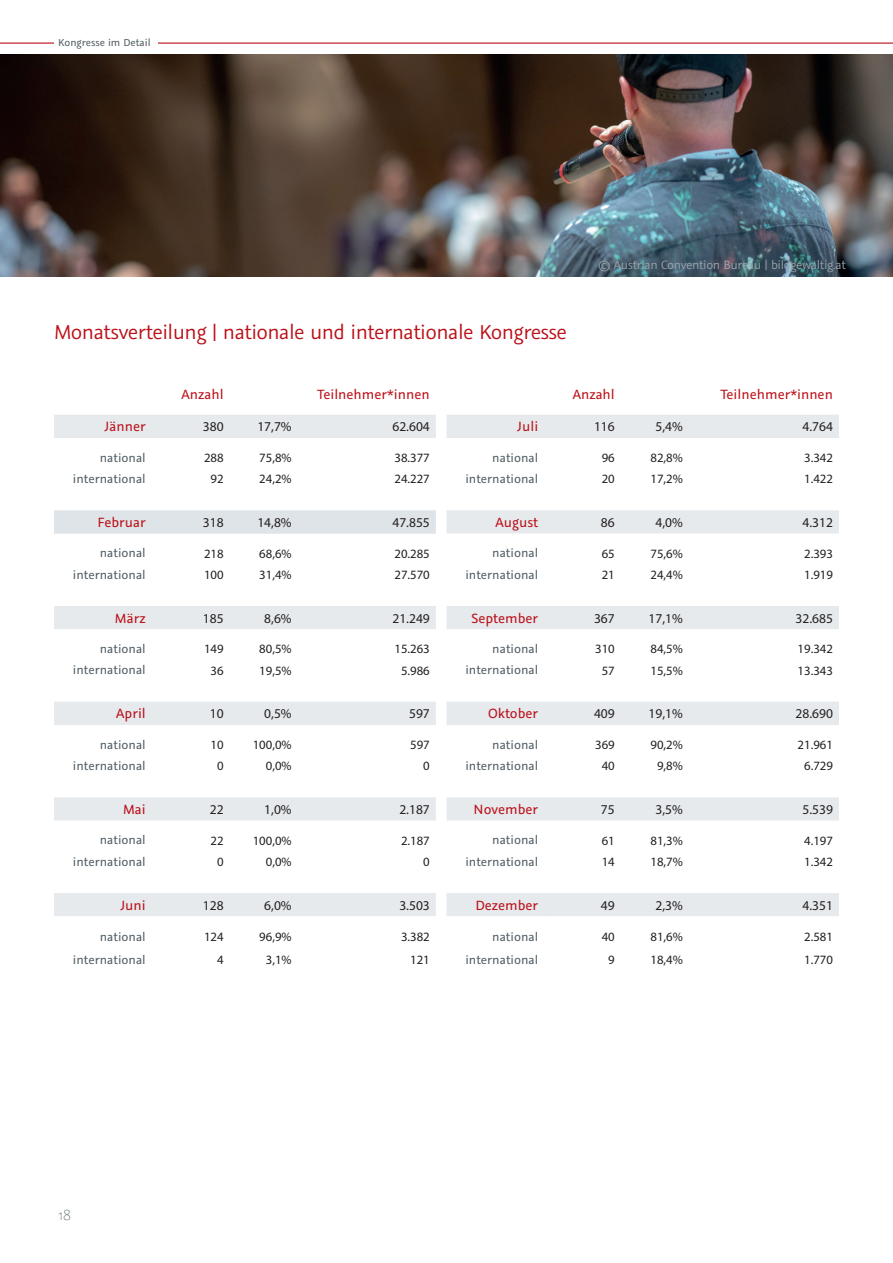
<style>
.page{position:relative;width:893px;height:1263px;background:#fff}
.page>*{position:absolute;margin:0;border:0;box-sizing:border-box;transform-origin:0 0}
.t1{font:22.5px "Graublau Sans";letter-spacing:-.025em;color:#bb1018}
.t2{font:200 16.5px "Graublau Sans";color:#525e65}
.t3{font:15px "Graublau Sans";color:#bb1018}
.t4{font:13.5px "Graublau Sans";color:#525e65}
.t5{font:13.5px "Myriad Pro";color:#231f20}
.t6{font:13.5px "Graublau Sans";letter-spacing:-.025em;color:#99a4ab}
.t7{font:12.75px "Myriad Pro";color:#231f20}
.t8{font:11.25px "Graublau Sans";color:#525e65}
</style>
<div class="page">
<img style="left:0;top:54px;width:893px;height:222px">
<hr style="left:0;top:43px;width:893px;height:1px;background:#bb1018">
<div style="left:54px;top:34px;width:103px;height:17px;background:#fff"></div>
<div style="left:54px;top:415px;width:382px;height:23px;background:#e6eaed"></div>
<svg style="left:54px;top:606px;width:382px;height:310px"></svg>
<svg style="left:54px;top:510px;width:382px;height:24px"></svg>
<div style="left:446px;top:415px;width:393px;height:23px;background:#e6eaed"></div>
<svg style="left:446px;top:510px;width:393px;height:406px"></svg>
<svg style="left:544px;top:510px;width:295px;height:32px"></svg>
<p class="t8" style="left:58px;top:36px;width:94px">Kongresse im Detail</p>
<h1 class="t1" style="left:54px;top:319px;width:515px">Monatsverteilung | nationale und internationale Kongresse</h1>
<p class="t6" style="left:598px;top:256px;width:249px">© Austrian Convention Bureau | bildgewaltig.at</p>
<p class="t3" style="left:182px;top:385px;width:44px">Anzahl</p>
<p class="t3" style="left:317px;top:385px;width:114px">Teilnehmer*innen</p>
<p class="t3" style="left:105px;top:417px;width:43px">Jänner</p>
<p class="t5" style="left:203px;top:418px;width:22px">380</p>
<p class="t5" style="left:257px;top:418px;width:36px">17,7%</p>
<p class="t5" style="left:392px;top:418px;width:39px">62.604</p>
<p class="t4" style="left:100px;top:449px;width:48px">national</p>
<p class="t7" style="left:204px;top:450px;width:21px">288</p>
<p class="t7" style="left:259px;top:450px;width:34px">75,8%</p>
<p class="t7" style="left:394px;top:450px;width:37px">38.377</p>
<p class="t4" style="left:73px;top:470px;width:74px">international</p>
<p class="t7" style="left:211px;top:471px;width:15px">92</p>
<p class="t7" style="left:259px;top:471px;width:34px">24,2%</p>
<p class="t7" style="left:394px;top:471px;width:37px">24.227</p>
<p class="t3" style="left:97px;top:513px;width:50px">Februar</p>
<p class="t5" style="left:203px;top:514px;width:22px">318</p>
<p class="t5" style="left:257px;top:514px;width:36px">14,8%</p>
<p class="t5" style="left:392px;top:514px;width:39px">47.855</p>
<p class="t4" style="left:100px;top:545px;width:48px">national</p>
<p class="t7" style="left:204px;top:545px;width:21px">218</p>
<p class="t7" style="left:259px;top:545px;width:34px">68,6%</p>
<p class="t7" style="left:394px;top:545px;width:37px">20.285</p>
<p class="t4" style="left:73px;top:566px;width:74px">international</p>
<p class="t7" style="left:204px;top:567px;width:21px">100</p>
<p class="t7" style="left:259px;top:567px;width:34px">31,4%</p>
<p class="t7" style="left:394px;top:567px;width:37px">27.570</p>
<p class="t3" style="left:115px;top:609px;width:32px">März</p>
<p class="t5" style="left:203px;top:610px;width:22px">185</p>
<p class="t5" style="left:264px;top:610px;width:29px">8,6%</p>
<p class="t5" style="left:392px;top:610px;width:39px">21.249</p>
<p class="t4" style="left:100px;top:641px;width:48px">national</p>
<p class="t7" style="left:204px;top:641px;width:21px">149</p>
<p class="t7" style="left:259px;top:641px;width:34px">80,5%</p>
<p class="t7" style="left:394px;top:641px;width:37px">15.263</p>
<p class="t4" style="left:73px;top:662px;width:74px">international</p>
<p class="t7" style="left:211px;top:662px;width:15px">36</p>
<p class="t7" style="left:259px;top:662px;width:34px">19,5%</p>
<p class="t7" style="left:401px;top:662px;width:30px">5.986</p>
<p class="t3" style="left:116px;top:704px;width:31px">April</p>
<p class="t5" style="left:210px;top:705px;width:15px">10</p>
<p class="t5" style="left:264px;top:705px;width:29px">0,5%</p>
<p class="t5" style="left:409px;top:705px;width:22px">597</p>
<p class="t4" style="left:100px;top:736px;width:48px">national</p>
<p class="t7" style="left:211px;top:737px;width:15px">10</p>
<p class="t7" style="left:253px;top:737px;width:40px">100,0%</p>
<p class="t7" style="left:410px;top:737px;width:21px">597</p>
<p class="t4" style="left:73px;top:757px;width:74px">international</p>
<p class="t7" style="left:217px;top:758px;width:8px">0</p>
<p class="t7" style="left:266px;top:758px;width:27px">0,0%</p>
<p class="t7" style="left:423px;top:758px;width:8px">0</p>
<p class="t3" style="left:123px;top:800px;width:24px">Mai</p>
<p class="t5" style="left:210px;top:801px;width:15px">22</p>
<p class="t5" style="left:264px;top:801px;width:29px">1,0%</p>
<p class="t5" style="left:399px;top:801px;width:32px">2.187</p>
<p class="t4" style="left:100px;top:832px;width:48px">national</p>
<p class="t7" style="left:211px;top:832px;width:15px">22</p>
<p class="t7" style="left:253px;top:832px;width:40px">100,0%</p>
<p class="t7" style="left:401px;top:832px;width:30px">2.187</p>
<p class="t4" style="left:73px;top:853px;width:74px">international</p>
<p class="t7" style="left:217px;top:854px;width:8px">0</p>
<p class="t7" style="left:266px;top:854px;width:27px">0,0%</p>
<p class="t7" style="left:423px;top:854px;width:8px">0</p>
<p class="t3" style="left:120px;top:896px;width:27px">Juni</p>
<p class="t5" style="left:203px;top:897px;width:22px">128</p>
<p class="t5" style="left:264px;top:897px;width:29px">6,0%</p>
<p class="t5" style="left:399px;top:897px;width:32px">3.503</p>
<p class="t4" style="left:100px;top:929px;width:48px">national</p>
<p class="t7" style="left:204px;top:929px;width:21px">124</p>
<p class="t7" style="left:259px;top:929px;width:34px">96,9%</p>
<p class="t7" style="left:401px;top:929px;width:30px">3.382</p>
<p class="t4" style="left:73px;top:951px;width:74px">international</p>
<p class="t7" style="left:217px;top:951px;width:8px">4</p>
<p class="t7" style="left:266px;top:951px;width:27px">3,1%</p>
<p class="t7" style="left:410px;top:951px;width:21px">121</p>
<p class="t3" style="left:573px;top:385px;width:44px">Anzahl</p>
<p class="t3" style="left:720px;top:385px;width:114px">Teilnehmer*innen</p>
<p class="t3" style="left:517px;top:417px;width:22px">Juli</p>
<p class="t5" style="left:594px;top:418px;width:22px">116</p>
<p class="t5" style="left:655px;top:418px;width:29px">5,4%</p>
<p class="t5" style="left:802px;top:418px;width:32px">4.764</p>
<p class="t4" style="left:492px;top:449px;width:48px">national</p>
<p class="t7" style="left:602px;top:450px;width:15px">96</p>
<p class="t7" style="left:650px;top:450px;width:34px">82,8%</p>
<p class="t7" style="left:804px;top:450px;width:30px">3.342</p>
<p class="t4" style="left:465px;top:470px;width:74px">international</p>
<p class="t7" style="left:602px;top:471px;width:15px">20</p>
<p class="t7" style="left:650px;top:471px;width:34px">17,2%</p>
<p class="t7" style="left:804px;top:471px;width:30px">1.422</p>
<p class="t3" style="left:496px;top:513px;width:44px">August</p>
<p class="t5" style="left:601px;top:514px;width:15px">86</p>
<p class="t5" style="left:655px;top:514px;width:29px">4,0%</p>
<p class="t5" style="left:802px;top:514px;width:32px">4.312</p>
<p class="t4" style="left:492px;top:545px;width:48px">national</p>
<p class="t7" style="left:602px;top:545px;width:15px">65</p>
<p class="t7" style="left:650px;top:545px;width:34px">75,6%</p>
<p class="t7" style="left:804px;top:545px;width:30px">2.393</p>
<p class="t4" style="left:465px;top:566px;width:74px">international</p>
<p class="t7" style="left:602px;top:567px;width:15px">21</p>
<p class="t7" style="left:650px;top:567px;width:34px">24,4%</p>
<p class="t7" style="left:804px;top:567px;width:30px">1.919</p>
<p class="t3" style="left:472px;top:609px;width:68px">September</p>
<p class="t5" style="left:594px;top:610px;width:22px">367</p>
<p class="t5" style="left:649px;top:610px;width:36px">17,1%</p>
<p class="t5" style="left:795px;top:610px;width:39px">32.685</p>
<p class="t4" style="left:492px;top:641px;width:48px">national</p>
<p class="t7" style="left:595px;top:641px;width:21px">310</p>
<p class="t7" style="left:650px;top:641px;width:34px">84,5%</p>
<p class="t7" style="left:798px;top:641px;width:37px">19.342</p>
<p class="t4" style="left:465px;top:662px;width:74px">international</p>
<p class="t7" style="left:602px;top:662px;width:15px">57</p>
<p class="t7" style="left:650px;top:662px;width:34px">15,5%</p>
<p class="t7" style="left:798px;top:662px;width:37px">13.343</p>
<p class="t3" style="left:488px;top:704px;width:52px">Oktober</p>
<p class="t5" style="left:594px;top:705px;width:22px">409</p>
<p class="t5" style="left:649px;top:705px;width:36px">19,1%</p>
<p class="t5" style="left:795px;top:705px;width:39px">28.690</p>
<p class="t4" style="left:492px;top:736px;width:48px">national</p>
<p class="t7" style="left:595px;top:737px;width:21px">369</p>
<p class="t7" style="left:650px;top:737px;width:34px">90,2%</p>
<p class="t7" style="left:798px;top:737px;width:37px">21.961</p>
<p class="t4" style="left:465px;top:757px;width:74px">international</p>
<p class="t7" style="left:602px;top:758px;width:15px">40</p>
<p class="t7" style="left:657px;top:758px;width:27px">9,8%</p>
<p class="t7" style="left:804px;top:758px;width:30px">6.729</p>
<p class="t3" style="left:474px;top:800px;width:66px">November</p>
<p class="t5" style="left:601px;top:801px;width:15px">75</p>
<p class="t5" style="left:655px;top:801px;width:29px">3,5%</p>
<p class="t5" style="left:802px;top:801px;width:32px">5.539</p>
<p class="t4" style="left:492px;top:832px;width:48px">national</p>
<p class="t7" style="left:602px;top:832px;width:15px">61</p>
<p class="t7" style="left:650px;top:832px;width:34px">81,3%</p>
<p class="t7" style="left:804px;top:832px;width:30px">4.197</p>
<p class="t4" style="left:465px;top:853px;width:74px">international</p>
<p class="t7" style="left:602px;top:854px;width:15px">14</p>
<p class="t7" style="left:650px;top:854px;width:34px">18,7%</p>
<p class="t7" style="left:804px;top:854px;width:30px">1.342</p>
<p class="t3" style="left:475px;top:896px;width:64px">Dezember</p>
<p class="t5" style="left:601px;top:897px;width:15px">49</p>
<p class="t5" style="left:655px;top:897px;width:29px">2,3%</p>
<p class="t5" style="left:802px;top:897px;width:32px">4.351</p>
<p class="t4" style="left:492px;top:929px;width:48px">national</p>
<p class="t7" style="left:602px;top:929px;width:15px">40</p>
<p class="t7" style="left:650px;top:929px;width:34px">81,6%</p>
<p class="t7" style="left:804px;top:929px;width:30px">2.581</p>
<p class="t4" style="left:465px;top:951px;width:74px">international</p>
<p class="t7" style="left:608px;top:951px;width:8px">9</p>
<p class="t7" style="left:650px;top:951px;width:34px">18,4%</p>
<p class="t7" style="left:804px;top:951px;width:30px">1.770</p>
<p class="t2" style="left:58px;top:1205px;width:14px">18</p>
</div>
